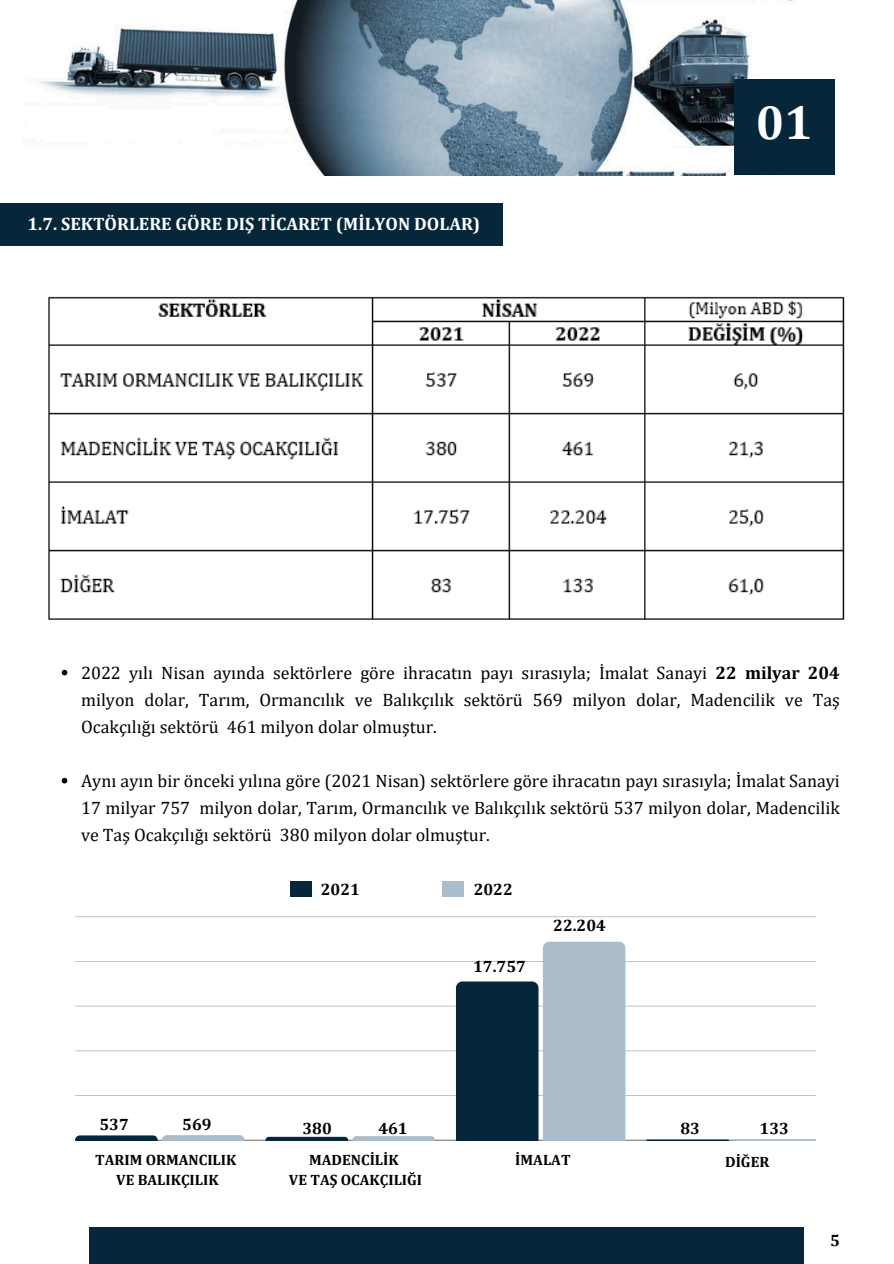
<style>
.page{position:relative;width:894px;height:1264px;background:#fff}
.page>*{position:absolute;margin:0;border:0;box-sizing:border-box;transform-origin:0 0}
.t1{font:700 48px "Cambria";color:#fff}
.t2{font:18px/27px "Cambria";color:#000;text-align:justify}
.t3{font:700 18px "Cambria";color:#fff}
.t4{font:700 16.5px "Cambria";color:#000}
.t5{font:700 15px "Cambria";color:#000}
.s1{font-weight:700}
</style>
<div class="page">
<div style="left:0;top:203px;width:502px;height:42px;background:#06273a"></div>
<div style="left:89px;top:1227px;width:715px;height:36px;background:#06273a"></div>
<hr style="left:75px;top:1139px;width:740px;height:1px;background:#000">
<hr style="left:75px;top:1095px;width:740px;height:1px;background:#000">
<hr style="left:75px;top:1050px;width:740px;height:1px;background:#000">
<hr style="left:75px;top:1005px;width:740px;height:1px;background:#000">
<hr style="left:75px;top:961px;width:740px;height:1px;background:#000">
<hr style="left:75px;top:916px;width:740px;height:1px;background:#000">
<svg style="left:75px;top:1135px;width:169px;height:5px"></svg>
<svg style="left:265px;top:1136px;width:170px;height:4px"></svg>
<svg style="left:456px;top:941px;width:169px;height:199px;background:#758b98"></svg>
<svg style="left:646px;top:1139px;width:169px;height:1px"></svg>
<div style="left:289px;top:880px;width:22px;height:16px;background:#06273a"></div>
<div style="left:442px;top:880px;width:22px;height:16px;background:#abbdca"></div>
<img style="left:48px;top:296px;width:797px;height:324px">
<svg style="left:62px;top:669px;width:5px;height:6px"></svg>
<svg style="left:62px;top:777px;width:5px;height:6px"></svg>
<img style="left:40px;top:0;width:795px;height:175px">
<div style="left:734px;top:79px;width:100px;height:96px;background:#06273a"></div>
<p class="t3" style="left:28px;top:213px;width:454px">1.7. SEKTÖRLERE GÖRE DIŞ TİCARET (MİLYON DOLAR)</p>
<h1 class="t1" style="left:755px;top:94px;width:58px">01</h1>
<p class="t2" style="left:81px;top:658px;width:760px">2022 yılı Nisan ayında sektörlere göre ihracatın payı sırasıyla; İmalat Sanayi <span class="s1">22 milyar 204 </span>milyon dolar, Tarım, Ormancılık ve Balıkçılık sektörü 569 milyon dolar, Madencilik ve Taş Ocakçılığı sektörü</p>
<p class="t2" style="left:227px;top:712px;width:212px">461 milyon dolar olmuştur.</p>
<p class="t2" style="left:81px;top:766px;width:760px">Aynı ayın bir önceki yılına göre (2021 Nisan) sektörlere göre ihracatın payı sırasıyla; İmalat Sanayi<br>17 milyar 757 milyon dolar, Tarım, Ormancılık ve Balıkçılık sektörü 537 milyon dolar, Madencilik</p>
<p class="t2" style="left:81px;top:820px;width:410px">ve Taş Ocakçılığı sektörü 380 milyon dolar olmuştur.</p>
<p class="t4" style="left:321px;top:879px;width:41px">2021</p>
<p class="t4" style="left:473px;top:879px;width:41px">2022</p>
<h2 class="t4" style="left:473px;top:956px;width:54px">17.757</h2>
<h2 class="t4" style="left:553px;top:915px;width:54px">22.204</h2>
<p class="t4" style="left:99px;top:1114px;width:31px">537</p>
<p class="t4" style="left:182px;top:1114px;width:31px">569</p>
<p class="t4" style="left:302px;top:1118px;width:31px">380</p>
<h2 class="t4" style="left:378px;top:1118px;width:31px">461</h2>
<h2 class="t4" style="left:680px;top:1118px;width:21px">83</h2>
<h2 class="t4" style="left:759px;top:1118px;width:31px">133</h2>
<h2 class="t5" style="left:95px;top:1150px;width:143px">TARIM ORMANCILIK</h2>
<h2 class="t5" style="left:116px;top:1170px;width:104px">VE BALIKÇILIK</h2>
<h2 class="t5" style="left:309px;top:1150px;width:91px">MADENCİLİK</h2>
<p class="t5" style="left:289px;top:1170px;width:135px">VE TAŞ OCAKÇILIĞI</p>
<h2 class="t5" style="left:515px;top:1150px;width:57px">İMALAT</h2>
<p class="t5" style="left:725px;top:1152px;width:46px">DİĞER</p>
<p class="t4" style="left:829px;top:1230px;width:11px">5</p>
</div>
